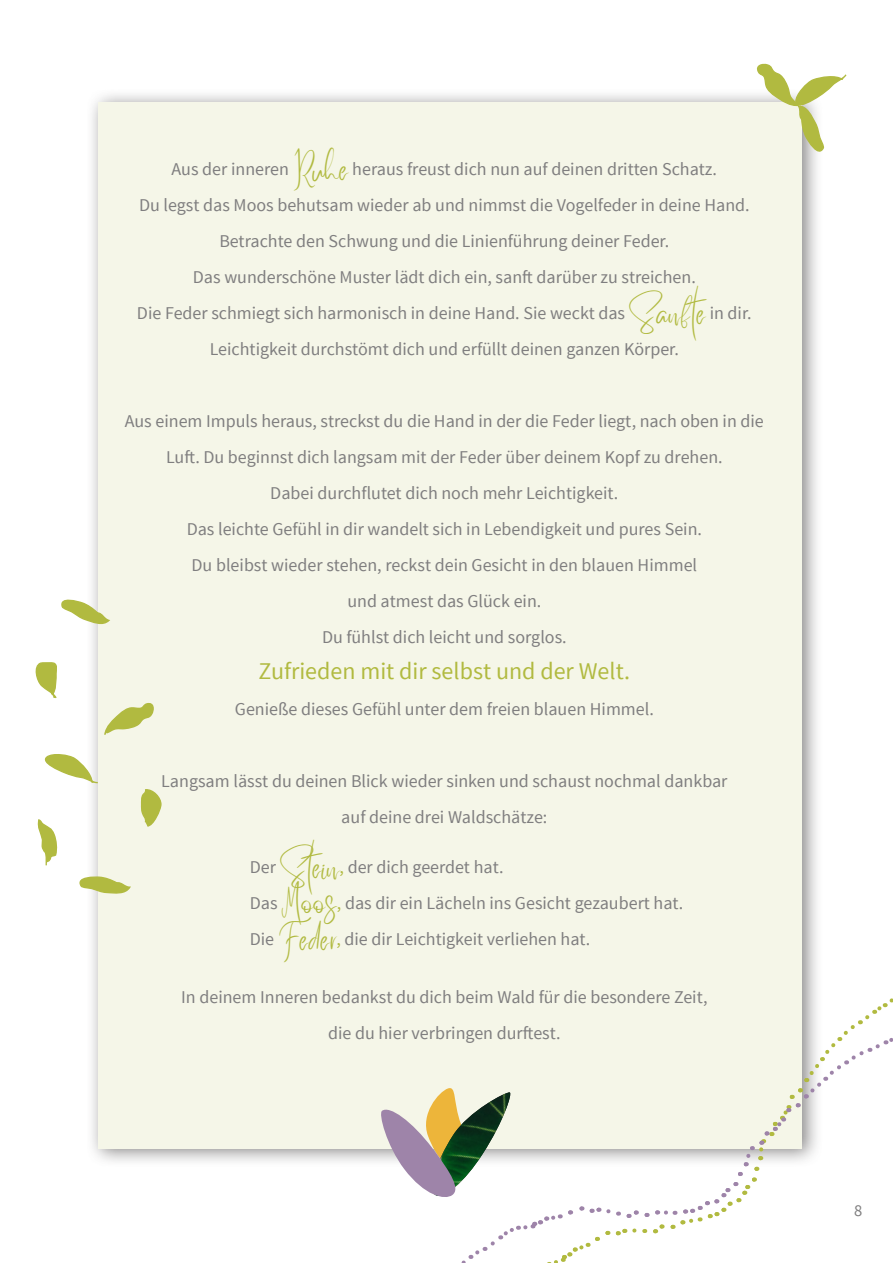
<style>
.page{position:relative;width:893px;height:1263px;background:#fff}
.page>*{position:absolute;margin:0;border:0;box-sizing:border-box;transform-origin:0 0}
.t1{font:27px "Better Saturday";color:#b1ba40}
.t2{font:24px "Source Sans Pro";color:#b1ba40}
.t3{font:18px/36px "Source Sans Pro";color:#7f7e7f;text-align:center}
.t4{font:16.5px "Source Sans Pro";color:#7f7e7f}
.s1{color:#b1ba40}
</style>
<div class="page">
<div style="left:86px;top:89px;width:737px;height:1079px;background:#615f5f;opacity:.75"></div>
<div style="left:98px;top:102px;width:703px;height:1046px;background:#f5f6e8"></div>
<svg style="left:44px;top:751px;width:54px;height:33px"></svg>
<svg style="left:104px;top:703px;width:50px;height:32px"></svg>
<svg style="left:140px;top:789px;width:22px;height:38px"></svg>
<svg style="left:79px;top:875px;width:52px;height:20px"></svg>
<svg style="left:37px;top:819px;width:21px;height:47px"></svg>
<svg style="left:35px;top:662px;width:22px;height:37px"></svg>
<svg style="left:61px;top:596px;width:49px;height:30px"></svg>
<svg style="left:753px;top:63px;width:94px;height:95px"></svg>
<svg style="left:378px;top:954px;width:515px;height:309px"></svg>
<p class="t1" style="left:293px;top:165px;width:58px">Ruhe</p>
<p class="t3" style="left:352px;top:151px;width:366px">heraus freust dich nun auf deinen dritten Schatz.</p>
<p class="t3" style="left:139px;top:187px;width:612px">Du legst das Moos behutsam wieder ab und nimmst die Vogelfeder in deine Hand.</p>
<p class="t3" style="left:219px;top:223px;width:451px">Betrachte den Schwung und die Linienführung deiner Feder.</p>
<p class="t3" style="left:193px;top:259px;width:504px">Das wunderschöne Muster lädt dich ein, sanft darüber zu streichen.</p>
<p class="t3" style="left:137px;top:295px;width:490px">Die Feder schmiegt sich harmonisch in deine Hand. Sie weckt das</p>
<p class="t3" style="left:172px;top:151px;width:119px">Aus der inneren</p>
<p class="t1" style="left:629px;top:309px;width:85px">Sanfte</p>
<p class="t3" style="left:710px;top:295px;width:44px">in dir.</p>
<p class="t3" style="left:210px;top:331px;width:471px">Leichtigkeit durchstömt dich und erfüllt deinen ganzen Körper.</p>
<p class="t3" style="left:125px;top:403px;width:641px">Aus einem Impuls heraus, streckst du die Hand in der die Feder liegt, nach oben in die<br>Luft. Du beginnst dich langsam mit der Feder über deinem Kopf zu drehen.</p>
<p class="t3" style="left:270px;top:475px;width:350px">Dabei durchflutet dich noch mehr Leichtigkeit.</p>
<p class="t3" style="left:187px;top:511px;width:517px">Das leichte Gefühl in dir wandelt sich in Lebendigkeit und pures Sein.</p>
<p class="t3" style="left:192px;top:547px;width:507px">Du bleibst wieder stehen, reckst dein Gesicht in den blauen Himmel</p>
<p class="t3" style="left:347px;top:583px;width:195px">und atmest das Glück ein.</p>
<p class="t3" style="left:322px;top:619px;width:246px">Du fühlst dich leicht und sorglos.</p>
<p class="t2" style="left:259px;top:656px;width:373px">Zufrieden mit dir selbst und der Welt.</p>
<p class="t3" style="left:235px;top:691px;width:420px">Genieße dieses Gefühl unter dem freien blauen Himmel.</p>
<p class="t3" style="left:161px;top:763px;width:568px">Langsam lässt du deinen Blick wieder sinken und schaust nochmal dankbar</p>
<p class="t3" style="left:341px;top:799px;width:208px">auf deine drei Waldschätze:</p>
<p class="t1" style="left:280px;top:863px;width:61px">Stein</p>
<p class="t3" style="left:340px;top:850px;width:165px"><span class="s1">,</span> der dich geerdet hat.</p>
<p class="t3" style="left:250px;top:850px;width:28px">Der</p>
<p class="t1" style="left:281px;top:899px;width:57px">Moos</p>
<p class="t3" style="left:337px;top:886px;width:348px"><span class="s1">,</span> das dir ein Lächeln ins Gesicht gezaubert hat.</p>
<p class="t3" style="left:250px;top:886px;width:29px">Das</p>
<p class="t1" style="left:278px;top:935px;width:60px">Feder</p>
<p class="t3" style="left:336px;top:922px;width:256px"><span class="s1">,</span> die dir Leichtigkeit verliehen hat.</p>
<p class="t3" style="left:250px;top:922px;width:26px">Die</p>
<p class="t3" style="left:181px;top:979px;width:528px">In deinem Inneren bedankst du dich beim Wald für die besondere Zeit,</p>
<p class="t3" style="left:328px;top:1015px;width:234px">die du hier verbringen durftest.</p>
<p class="t4" style="left:854px;top:1200px;width:10px">8</p>
</div>
